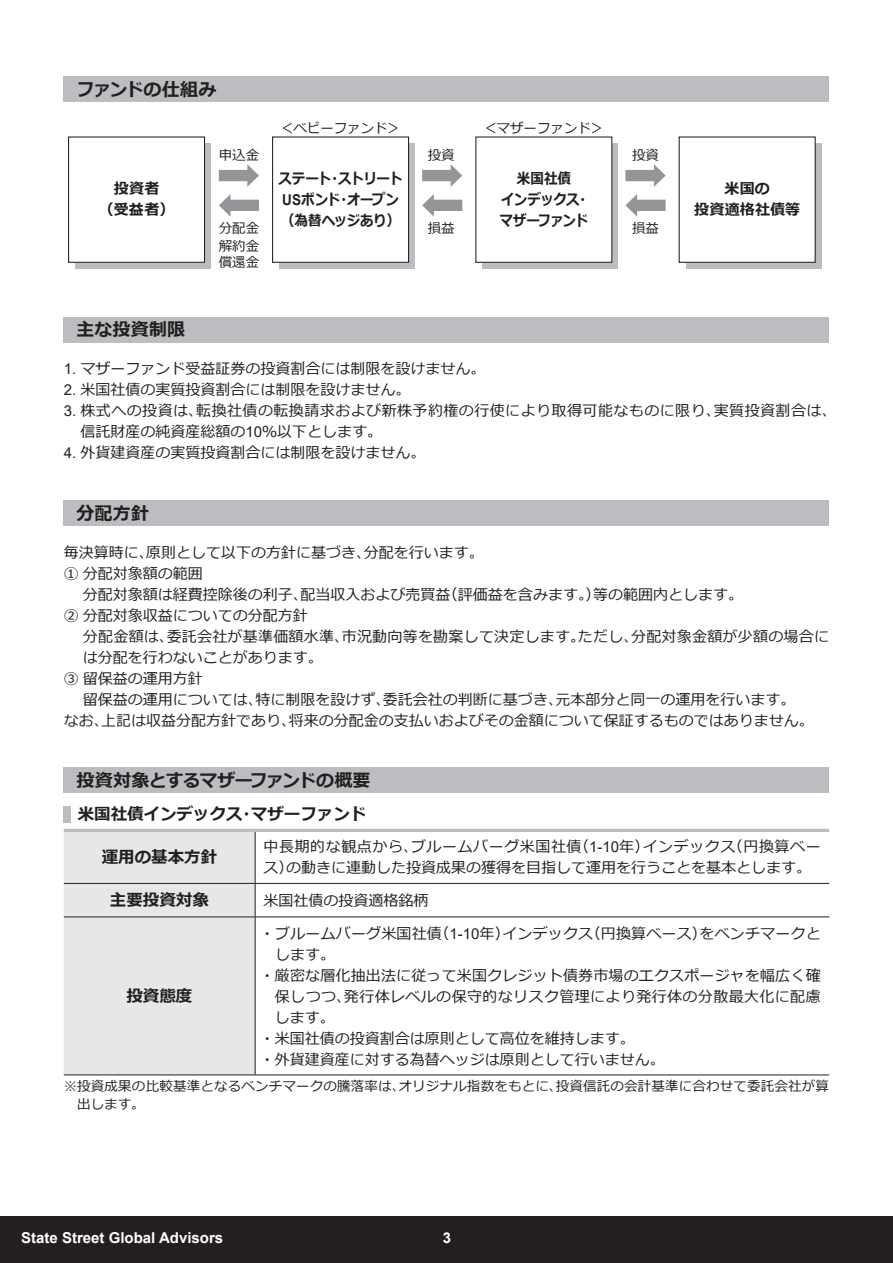
<style>
.page{position:relative;width:893px;height:1263px;background:#fff}
.page>*{position:absolute;margin:0;border:0;box-sizing:border-box;transform-origin:0 0}
.t1{font:700 18px "Meiryo";letter-spacing:.005em;color:#231f20}
.t2{font:700 18px "Meiryo";letter-spacing:-.035em;color:#231f20}
.t3{font:700 16.5px "Meiryo";color:#231f20}
.t4{font:15px/21px "Meiryo";color:#231f20}
.t5{font:15px/21px "Meiryo";letter-spacing:.03em;color:#231f20}
.t6{font:15px "Meiryo";letter-spacing:.025em;color:#231f20}
.t7{font:700 15px/21px "Meiryo";letter-spacing:-.04em;color:#231f20;scale:.9 1}
.t8{font:700 15px "Arial";color:#fff}
.t9{font:700 15px/21px "Meiryo";letter-spacing:-.045em;color:#231f20;text-align:center;scale:.9 1}
.t10{font:700 15px/21px "Meiryo";letter-spacing:.01em;color:#231f20;text-align:center}
.t11{font:700 15px/21px "Meiryo";letter-spacing:-.01em;color:#231f20;text-align:center}
.t12{font:700 14.85px "Arial";color:#fff}
.t13{font:13.5px/18px "Meiryo";letter-spacing:.015em;color:#231f20}
.s1{font-family:"Arial"}
</style>
<div class="page">
<div style="left:0;top:1216px;width:893px;height:47px;background:#231f20"></div>
<div style="left:64px;top:77px;width:765px;height:25px;background:#bcbdc0"></div>
<div style="left:75px;top:143px;width:136px;height:126px;background:#bcbdc0"></div>
<div style="left:685px;top:143px;width:136px;height:126px;background:#bcbdc0"></div>
<div style="left:279px;top:143px;width:136px;height:126px;background:#bcbdc0"></div>
<svg style="left:482px;top:143px;width:136px;height:126px;background:#aeafb1"></svg>
<div style="left:69px;top:137px;width:136px;height:125px;background:#fff"></div>
<div style="left:68px;top:136px;width:137px;height:127px;border:1px solid #231f20"></div>
<div style="left:679px;top:137px;width:136px;height:125px;background:#fff"></div>
<div style="left:679px;top:136px;width:137px;height:127px;border:1px solid #231f20"></div>
<svg style="left:219px;top:164px;width:40px;height:23px"></svg>
<svg style="left:219px;top:194px;width:40px;height:23px"></svg>
<svg style="left:422px;top:164px;width:40px;height:23px"></svg>
<svg style="left:422px;top:194px;width:40px;height:23px"></svg>
<svg style="left:625px;top:164px;width:41px;height:23px"></svg>
<svg style="left:625px;top:194px;width:41px;height:23px"></svg>
<div style="left:273px;top:137px;width:136px;height:125px;background:#fff"></div>
<div style="left:272px;top:136px;width:137px;height:127px;border:1px solid #231f20"></div>
<div style="left:476px;top:137px;width:136px;height:125px;background:#fff"></div>
<div style="left:64px;top:317px;width:765px;height:25px;background:#bcbdc0"></div>
<div style="left:64px;top:500px;width:765px;height:26px;background:#bcbdc0"></div>
<div style="left:64px;top:768px;width:765px;height:25px;background:#bcbdc0"></div>
<div style="left:64px;top:806px;width:7px;height:16px;background:#bcbdc0"></div>
<div style="left:64px;top:832px;width:191px;height:243px;background:#e6e7e9"></div>
<hr style="left:255px;top:832px;width:1px;height:51px;background:#231f20">
<hr style="left:64px;top:883px;width:191px;height:1px;background:#231f20">
<hr style="left:64px;top:917px;width:191px;height:1px;background:#231f20">
<hr style="left:64px;top:1075px;width:191px;height:1px;background:#231f20">
<hr style="left:255px;top:884px;width:1px;height:33px;background:#231f20">
<hr style="left:255px;top:917px;width:1px;height:158px;background:#231f20">
<hr style="left:255px;top:883px;width:574px;height:1px;background:#231f20">
<hr style="left:255px;top:917px;width:574px;height:1px;background:#231f20">
<hr style="left:255px;top:1075px;width:574px;height:1px;background:#231f20">
<hr style="left:64px;top:829px;width:191px;height:3px;background:#bcbdc0">
<hr style="left:255px;top:829px;width:574px;height:3px;background:#bcbdc0">
<p class="t1" style="left:77px;top:77px;width:141px">ファンドの仕組み</p>
<p class="t11" style="left:99px;top:179px;width:77px">投資者<br>（受益者）</p>
<p class="t13" style="left:219px;top:147px;width:42px">申込金</p>
<p class="t13" style="left:219px;top:220px;width:42px">分配金解約金</p>
<p class="t13" style="left:219px;top:254px;width:42px">償還金</p>
<p class="t13" style="left:280px;top:120px;width:123px">＜ベビーファンド＞</p>
<p class="t13" style="left:483px;top:120px;width:123px">＜マザーファンド＞</p>
<p class="t13" style="left:428px;top:147px;width:28px">投資</p>
<p class="t13" style="left:632px;top:147px;width:28px">投資</p>
<p class="t7" style="left:279px;top:169px;width:139px">ステート・ストリート<br><span class="s1">US</span>ボンド・オープン（為替ヘッジあり）</p>
<p class="t9" style="left:499px;top:169px;width:102px">米国社債<br>インデックス・マザーファンド</p>
<p class="t10" style="left:694px;top:179px;width:108px">米国の<br>投資適格社債等</p>
<p class="t13" style="left:428px;top:220px;width:28px">損益</p>
<p class="t13" style="left:632px;top:220px;width:28px">損益</p>
<p class="t1" style="left:77px;top:317px;width:110px">主な投資制限</p>
<p class="t4" style="left:64px;top:359px;width:423px"><span class="s1">1.</span> マザーファンド受益証券の投資割合には制限を設けません。</p>
<p class="t4" style="left:64px;top:380px;width:348px"><span class="s1">2.</span> 米国社債の実質投資割合には制限を設けません。</p>
<p class="t5" style="left:80px;top:401px;width:758px;text-indent:-17px"><span class="s1">3.</span> 株式への投資は、転換社債の転換請求および新株予約権の行使により取得可能なものに限り、実質投資割合は、信託財産の純資産総額の<span class="s1">10</span>％以下とします。</p>
<p class="t4" style="left:64px;top:443px;width:363px"><span class="s1">4.</span> 外貨建資産の実質投資割合には制限を設けません。</p>
<p class="t1" style="left:77px;top:500px;width:74px">分配方針</p>
<p class="t4" style="left:64px;top:543px;width:422px">毎決算時に、原則として以下の方針に基づき、分配を行います。<br>① 分配対象額の範囲</p>
<p class="t4" style="left:64px;top:585px;width:681px;text-indent:19px">分配対象額は経費控除後の利子、配当収入および売買益（評価益を含みます。）等の範囲内とします。<br>② 分配対象収益についての分配方針</p>
<p class="t4" style="left:83px;top:627px;width:748px">分配金額は、委託会社が基準価額水準、市況動向等を勘案して決定します。ただし、分配対象金額が少額の場合に</p>
<p class="t4" style="left:83px;top:648px;width:241px">は分配を行わないことがあります。</p>
<p class="t4" style="left:64px;top:669px;width:141px">③ 留保益の運用方針</p>
<p class="t4" style="left:83px;top:690px;width:714px">留保益の運用については、特に制限を設けず、委託会社の判断に基づき、元本部分と同一の運用を行います。</p>
<p class="t4" style="left:64px;top:711px;width:752px">なお、上記は収益分配方針であり、将来の分配金の支払いおよびその金額について保証するものではありません。</p>
<p class="t2" style="left:77px;top:768px;width:296px">投資対象とするマザーファンドの概要</p>
<p class="t3" style="left:78px;top:803px;width:290px">米国社債インデックス・マザーファンド</p>
<p class="t3" style="left:102px;top:845px;width:117px">運用の基本方針</p>
<p class="t4" style="left:264px;top:837px;width:559px">中長期的な観点から、ブルームバーグ米国社債（<span class="s1">1-10</span>年）インデックス（円換算ベース）の動きに連動した投資成果の獲得を目指して運用を行うことを基本とします。</p>
<p class="t3" style="left:110px;top:889px;width:100px">主要投資対象</p>
<p class="t4" style="left:264px;top:891px;width:166px">米国社債の投資適格銘柄</p>
<p class="t4" style="left:260px;top:923px;width:562px">・ ブルームバーグ米国社債（<span class="s1">1-10</span>年）インデックス（円換算ベース）をベンチマークと</p>
<p class="t4" style="left:275px;top:944px;width:61px">します。</p>
<p class="t4" style="left:260px;top:965px;width:562px">・厳密な層化抽出法に従って米国クレジット債券市場のエクスポージャを幅広く確</p>
<p class="t6" style="left:275px;top:986px;width:547px">保しつつ、発行体レベルの保守的なリスク管理により発行体の分散最大化に配慮</p>
<p class="t4" style="left:275px;top:1007px;width:61px">します。</p>
<p class="t4" style="left:260px;top:1028px;width:376px">・米国社債の投資割合は原則として高位を維持します。</p>
<p class="t4" style="left:260px;top:1049px;width:406px">・外貨建資産に対する為替ヘッジは原則として行いません。</p>
<p class="t13" style="left:77px;top:1078px;width:753px;text-indent:-14px">※投資成果の比較基準となるベンチマークの騰落率は、オリジナル指数をもとに、投資信託の会計基準に合わせて委託会社が算出します。</p>
<p class="t3" style="left:126px;top:984px;width:67px">投資態度</p>
<p class="t8" style="left:21px;top:1227px;width:203px">State Street Global Advisors</p>
<p class="t12" style="left:443px;top:1227px;width:10px">3</p>
</div>
